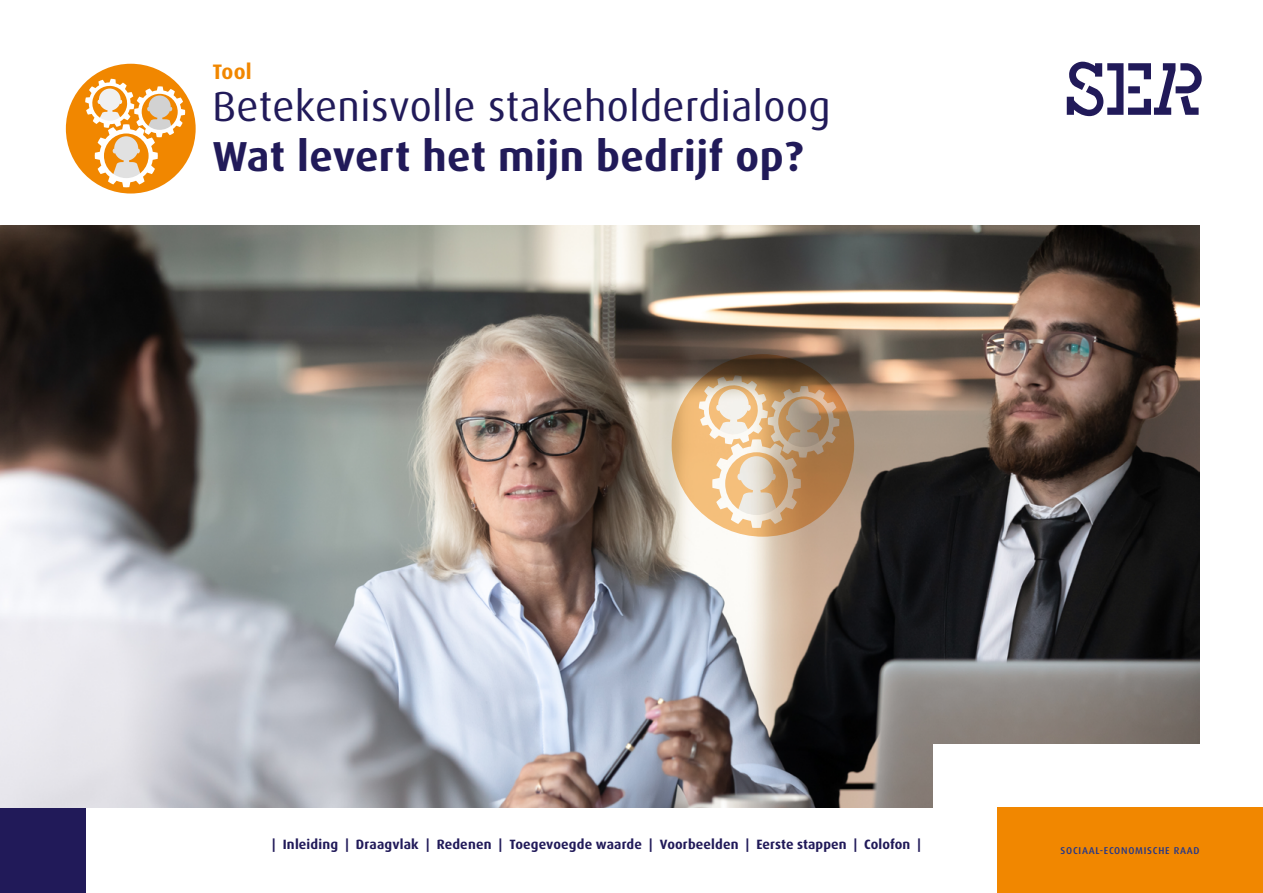
<style>
.page{position:relative;width:1263px;height:893px;background:#fff}
.page>*{position:absolute;margin:0;border:0;box-sizing:border-box;transform-origin:0 0}
.t1{font:42px "Dax OT";letter-spacing:.01em;color:#211a59}
.t2{font:700 42px "Dax OT";letter-spacing:.01em;color:#211a59}
.t3{font:700 21px "Dax OT";color:#f18700}
.t4{font:700 13.5px "Dax OT";letter-spacing:.01em;color:#211a59}
.t5{font:500 9.9px "Dax OT";letter-spacing:.075em;color:#23378b}
</style>
<div class="page">
<div style="left:0;top:808px;width:85px;height:85px;background:#211a59"></div>
<svg style="left:1067px;top:62px;width:135px;height:54px"></svg>
<img style="left:0;top:225px;width:1199px;height:583px">
<div style="left:933px;top:744px;width:330px;height:75px;background:#fff"></div>
<div style="left:997px;top:808px;width:266px;height:85px;background:#f18700"></div>
<div style="left:66px;top:64px;width:130px;height:130px;background:#f18700;border-radius:50%"></div>
<svg style="left:85px;top:79px;width:100px;height:108px"></svg>
<svg style="left:672px;top:354px;width:182px;height:183px;background:#ad8250"></svg>
<svg style="left:699px;top:375px;width:140px;height:153px;background:#cfae88"></svg>
<h2 class="t3" style="left:213px;top:58px;width:41px">Tool</h2>
<h1 class="t1" style="left:213px;top:80px;width:619px">Betekenisvolle stakeholderdialoog</h1>
<h1 class="t2" style="left:213px;top:130px;width:592px">Wat levert het mijn bedrijf op?</h1>
<p class="t4" style="left:272px;top:836px;width:650px">| Inleiding | Draagvlak | Redenen | Toegevoegde waarde | Voorbeelden | Eerste stappen | Colofon |</p>
<p class="t5" style="left:1060px;top:845px;width:141px">SOCIAAL-ECONOMISCHE RAAD</p>
</div>
